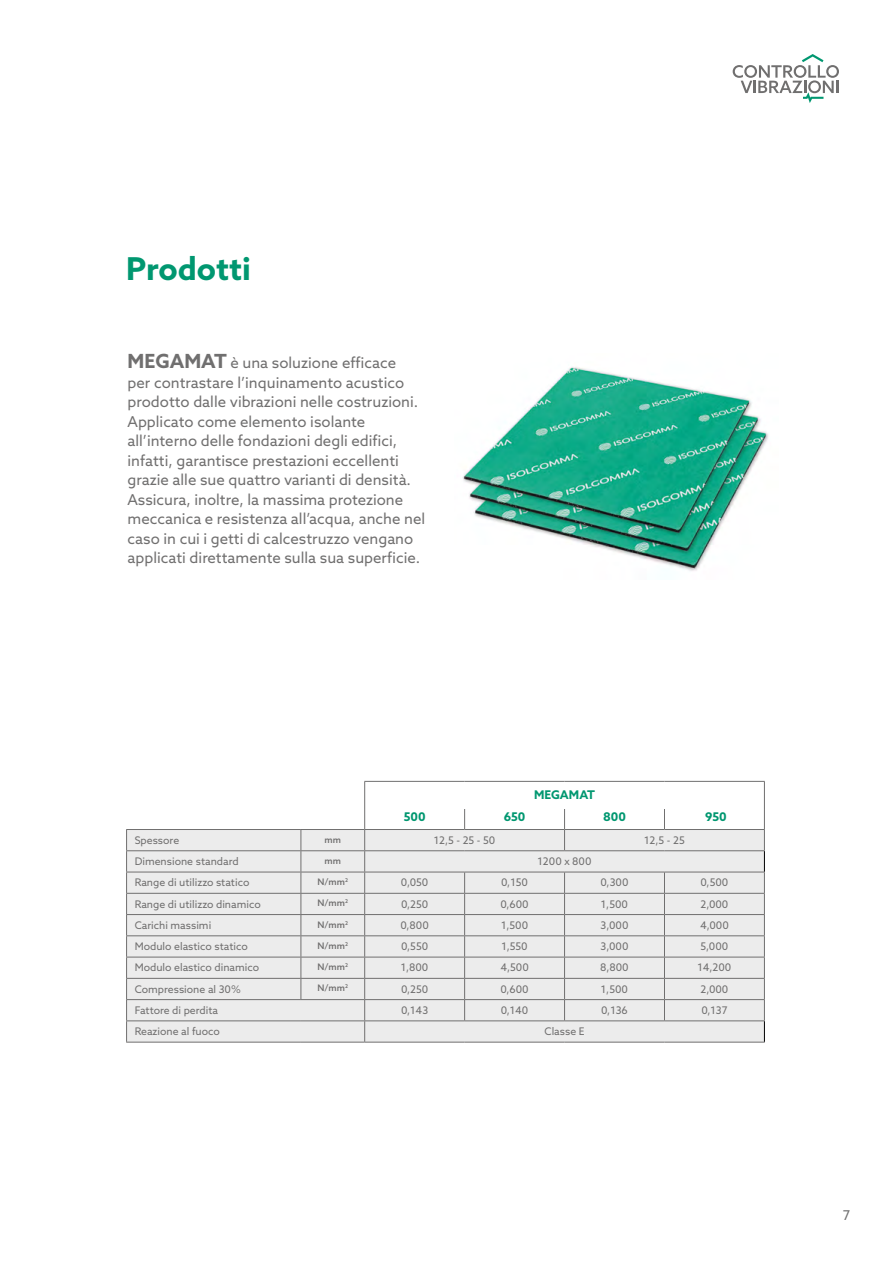
<style>
.page{position:relative;width:893px;height:1263px;background:#fff}
.page>*{position:absolute;margin:0;border:0;box-sizing:border-box;transform-origin:0 0}
.t1{font:700 31.5px "Azo Sans";color:#009770}
.t2{font:15px/19.5px "Azo Sans";color:#706f6f}
.t3{font:13.5px "Azo Sans";color:#707070}
.t4{font:700 12px "Azo Sans";color:#009770}
.t5{font:10.5px "Azo Sans";color:#706f6f}
.t6{font:500 9px "Azo Sans";color:#706f6f}
.s1{font-weight:700;font-size:19.5px}
</style>
<div class="page">
<hr style="left:0;top:0;width:1px;height:412px;background:#6abfa9">
<img style="left:462px;top:367px;width:307px;height:204px">
<svg style="left:733px;top:54px;width:106px;height:49px"></svg>
<div style="left:127px;top:830px;width:637px;height:212px;background:#ececec"></div>
<hr style="left:364px;top:781px;width:101px;height:1px;background:#706f6f">
<hr style="left:465px;top:781px;width:100px;height:1px;background:#706f6f">
<hr style="left:565px;top:781px;width:99px;height:1px;background:#706f6f">
<hr style="left:664px;top:781px;width:101px;height:1px;background:#706f6f">
<svg style="left:464px;top:809px;width:1px;height:20px"></svg>
<svg style="left:664px;top:809px;width:1px;height:20px"></svg>
<hr style="left:126px;top:829px;width:175px;height:1px;background:#706f6f">
<hr style="left:301px;top:829px;width:64px;height:1px;background:#706f6f">
<hr style="left:565px;top:829px;width:99px;height:1px;background:#706f6f">
<hr style="left:664px;top:829px;width:101px;height:1px;background:#706f6f">
<hr style="left:126px;top:850px;width:175px;height:1px;background:#706f6f">
<hr style="left:301px;top:850px;width:64px;height:1px;background:#706f6f">
<hr style="left:126px;top:872px;width:175px;height:1px;background:#706f6f">
<hr style="left:301px;top:872px;width:64px;height:1px;background:#706f6f">
<hr style="left:126px;top:893px;width:175px;height:1px;background:#706f6f">
<hr style="left:301px;top:893px;width:64px;height:1px;background:#706f6f">
<hr style="left:365px;top:893px;width:100px;height:1px;background:#706f6f">
<hr style="left:465px;top:893px;width:100px;height:1px;background:#706f6f">
<hr style="left:565px;top:893px;width:99px;height:1px;background:#706f6f">
<hr style="left:664px;top:893px;width:101px;height:1px;background:#706f6f">
<hr style="left:126px;top:914px;width:175px;height:1px;background:#706f6f">
<hr style="left:301px;top:914px;width:64px;height:1px;background:#706f6f">
<hr style="left:365px;top:914px;width:100px;height:1px;background:#706f6f">
<hr style="left:465px;top:914px;width:100px;height:1px;background:#706f6f">
<hr style="left:565px;top:914px;width:99px;height:1px;background:#706f6f">
<hr style="left:664px;top:914px;width:101px;height:1px;background:#706f6f">
<hr style="left:126px;top:935px;width:175px;height:1px;background:#706f6f">
<hr style="left:301px;top:935px;width:64px;height:1px;background:#706f6f">
<hr style="left:365px;top:935px;width:100px;height:1px;background:#706f6f">
<hr style="left:465px;top:935px;width:100px;height:1px;background:#706f6f">
<hr style="left:565px;top:935px;width:99px;height:1px;background:#706f6f">
<hr style="left:664px;top:935px;width:101px;height:1px;background:#706f6f">
<hr style="left:126px;top:957px;width:175px;height:1px;background:#706f6f">
<hr style="left:301px;top:957px;width:64px;height:1px;background:#706f6f">
<hr style="left:365px;top:957px;width:100px;height:1px;background:#706f6f">
<hr style="left:465px;top:957px;width:100px;height:1px;background:#706f6f">
<hr style="left:565px;top:957px;width:99px;height:1px;background:#706f6f">
<hr style="left:664px;top:957px;width:101px;height:1px;background:#706f6f">
<hr style="left:126px;top:978px;width:175px;height:1px;background:#706f6f">
<hr style="left:301px;top:978px;width:64px;height:1px;background:#706f6f">
<svg style="left:301px;top:830px;width:1px;height:169px"></svg>
<hr style="left:365px;top:978px;width:100px;height:1px;background:#706f6f">
<hr style="left:465px;top:978px;width:100px;height:1px;background:#706f6f">
<hr style="left:565px;top:978px;width:99px;height:1px;background:#706f6f">
<hr style="left:664px;top:978px;width:101px;height:1px;background:#706f6f">
<hr style="left:126px;top:999px;width:175px;height:1px;background:#706f6f">
<hr style="left:301px;top:999px;width:64px;height:1px;background:#706f6f">
<hr style="left:365px;top:999px;width:100px;height:1px;background:#706f6f">
<hr style="left:465px;top:999px;width:100px;height:1px;background:#706f6f">
<svg style="left:464px;top:873px;width:1px;height:147px"></svg>
<hr style="left:565px;top:999px;width:99px;height:1px;background:#706f6f">
<svg style="left:564px;top:873px;width:1px;height:147px"></svg>
<hr style="left:664px;top:999px;width:101px;height:1px;background:#706f6f">
<svg style="left:664px;top:873px;width:1px;height:147px"></svg>
<hr style="left:126px;top:1020px;width:175px;height:1px;background:#706f6f">
<hr style="left:301px;top:1020px;width:64px;height:1px;background:#706f6f">
<hr style="left:126px;top:1042px;width:175px;height:1px;background:#706f6f">
<hr style="left:301px;top:1042px;width:64px;height:1px;background:#706f6f">
<hr style="left:365px;top:829px;width:100px;height:1px;background:#706f6f">
<hr style="left:465px;top:829px;width:100px;height:1px;background:#706f6f">
<svg style="left:126px;top:830px;width:1px;height:212px"></svg>
<svg style="left:564px;top:809px;width:1px;height:41px"></svg>
<hr style="left:365px;top:1020px;width:100px;height:1px;background:#706f6f">
<hr style="left:465px;top:1020px;width:100px;height:1px;background:#706f6f">
<hr style="left:565px;top:1020px;width:99px;height:1px;background:#706f6f">
<hr style="left:664px;top:1020px;width:101px;height:1px;background:#706f6f">
<hr style="left:365px;top:1042px;width:100px;height:1px;background:#706f6f">
<hr style="left:465px;top:1042px;width:100px;height:1px;background:#706f6f">
<hr style="left:565px;top:1042px;width:99px;height:1px;background:#706f6f">
<hr style="left:664px;top:1042px;width:101px;height:1px;background:#706f6f">
<hr style="left:365px;top:850px;width:100px;height:1px;background:#706f6f">
<svg style="left:364px;top:782px;width:1px;height:260px"></svg>
<hr style="left:465px;top:850px;width:100px;height:1px;background:#706f6f">
<hr style="left:565px;top:850px;width:99px;height:1px;background:#706f6f">
<hr style="left:664px;top:850px;width:101px;height:1px;background:#706f6f">
<hr style="left:365px;top:872px;width:100px;height:1px;background:#706f6f">
<hr style="left:465px;top:872px;width:100px;height:1px;background:#706f6f">
<hr style="left:565px;top:872px;width:99px;height:1px;background:#706f6f">
<hr style="left:664px;top:872px;width:101px;height:1px;background:#706f6f">
<svg style="left:764px;top:782px;width:1px;height:260px"></svg>
<h1 class="t1" style="left:126px;top:248px;width:126px">Prodotti</h1>
<p class="t2" style="left:128px;top:353px;width:299px"><span class="s1">MEGAMAT</span> è una soluzione efficace<br>per contrastare l’inquinamento acustico prodotto dalle vibrazioni nelle costruzioni.<br>Applicato come elemento isolante all’interno delle fondazioni degli edifici, infatti, garantisce prestazioni eccellenti grazie alle sue quattro varianti di densità.<br>Assicura, inoltre, la massima protezione meccanica e resistenza all’acqua, anche nel caso in cui i getti di calcestruzzo vengano applicati direttamente sulla sua superficie.</p>
<p class="t4" style="left:534px;top:787px;width:63px">MEGAMAT</p>
<p class="t4" style="left:404px;top:808px;width:23px">500</p>
<p class="t4" style="left:504px;top:808px;width:23px">650</p>
<p class="t4" style="left:603px;top:808px;width:24px">800</p>
<p class="t4" style="left:705px;top:808px;width:23px">950</p>
<p class="t5" style="left:135px;top:833px;width:46px">Spessore</p>
<p class="t6" style="left:325px;top:833px;width:18px">mm</p>
<p class="t5" style="left:434px;top:833px;width:63px">12,5 - 25 - 50</p>
<p class="t5" style="left:644px;top:833px;width:42px">12,5 - 25</p>
<p class="t5" style="left:135px;top:854px;width:106px">Dimensione standard</p>
<p class="t6" style="left:325px;top:855px;width:18px">mm</p>
<p class="t5" style="left:538px;top:854px;width:55px">1200 x 800</p>
<p class="t5" style="left:135px;top:876px;width:116px">Range di utilizzo statico</p>
<p class="t6" style="left:317px;top:876px;width:32px">N/mm<sup>2</sup></p>
<p class="t5" style="left:401px;top:876px;width:29px">0,050</p>
<p class="t5" style="left:501px;top:876px;width:28px">0,150</p>
<p class="t5" style="left:600px;top:876px;width:29px">0,300</p>
<p class="t5" style="left:700px;top:876px;width:29px">0,500</p>
<p class="t5" style="left:135px;top:897px;width:128px">Range di utilizzo dinamico</p>
<p class="t6" style="left:317px;top:897px;width:32px">N/mm<sup>2</sup></p>
<p class="t5" style="left:401px;top:897px;width:29px">0,250</p>
<p class="t5" style="left:500px;top:897px;width:30px">0,600</p>
<p class="t5" style="left:601px;top:897px;width:29px">1,500</p>
<p class="t5" style="left:700px;top:897px;width:30px">2,000</p>
<p class="t5" style="left:135px;top:918px;width:78px">Carichi massimi</p>
<p class="t6" style="left:317px;top:918px;width:32px">N/mm<sup>2</sup></p>
<p class="t5" style="left:400px;top:918px;width:30px">0,800</p>
<p class="t5" style="left:501px;top:918px;width:29px">1,500</p>
<p class="t5" style="left:601px;top:918px;width:29px">3,000</p>
<p class="t5" style="left:700px;top:918px;width:30px">4,000</p>
<p class="t5" style="left:135px;top:939px;width:115px">Modulo elastico statico</p>
<p class="t6" style="left:317px;top:940px;width:32px">N/mm<sup>2</sup></p>
<p class="t5" style="left:401px;top:939px;width:29px">0,550</p>
<p class="t5" style="left:501px;top:939px;width:28px">1,550</p>
<p class="t5" style="left:600px;top:939px;width:29px">3,000</p>
<p class="t5" style="left:700px;top:939px;width:29px">5,000</p>
<p class="t5" style="left:135px;top:961px;width:126px">Modulo elastico dinamico</p>
<p class="t6" style="left:317px;top:961px;width:32px">N/mm<sup>2</sup></p>
<p class="t5" style="left:401px;top:961px;width:29px">1,800</p>
<p class="t5" style="left:500px;top:961px;width:30px">4,500</p>
<p class="t5" style="left:600px;top:961px;width:30px">8,800</p>
<p class="t5" style="left:697px;top:961px;width:36px">14,200</p>
<p class="t5" style="left:135px;top:982px;width:108px">Compressione al 30%</p>
<p class="t6" style="left:317px;top:982px;width:32px">N/mm<sup>2</sup></p>
<p class="t5" style="left:401px;top:982px;width:29px">0,250</p>
<p class="t5" style="left:500px;top:982px;width:30px">0,600</p>
<p class="t5" style="left:601px;top:982px;width:29px">1,500</p>
<p class="t5" style="left:700px;top:982px;width:30px">2,000</p>
<p class="t5" style="left:135px;top:1003px;width:85px">Fattore di perdita</p>
<p class="t5" style="left:401px;top:1003px;width:29px">0,143</p>
<p class="t5" style="left:501px;top:1003px;width:29px">0,140</p>
<p class="t5" style="left:601px;top:1003px;width:28px">0,136</p>
<p class="t5" style="left:701px;top:1003px;width:28px">0,137</p>
<p class="t5" style="left:135px;top:1024px;width:87px">Reazione al fuoco</p>
<p class="t5" style="left:544px;top:1024px;width:42px">Classe E</p>
<p class="t3" style="left:843px;top:1207px;width:9px">7</p>
</div>
